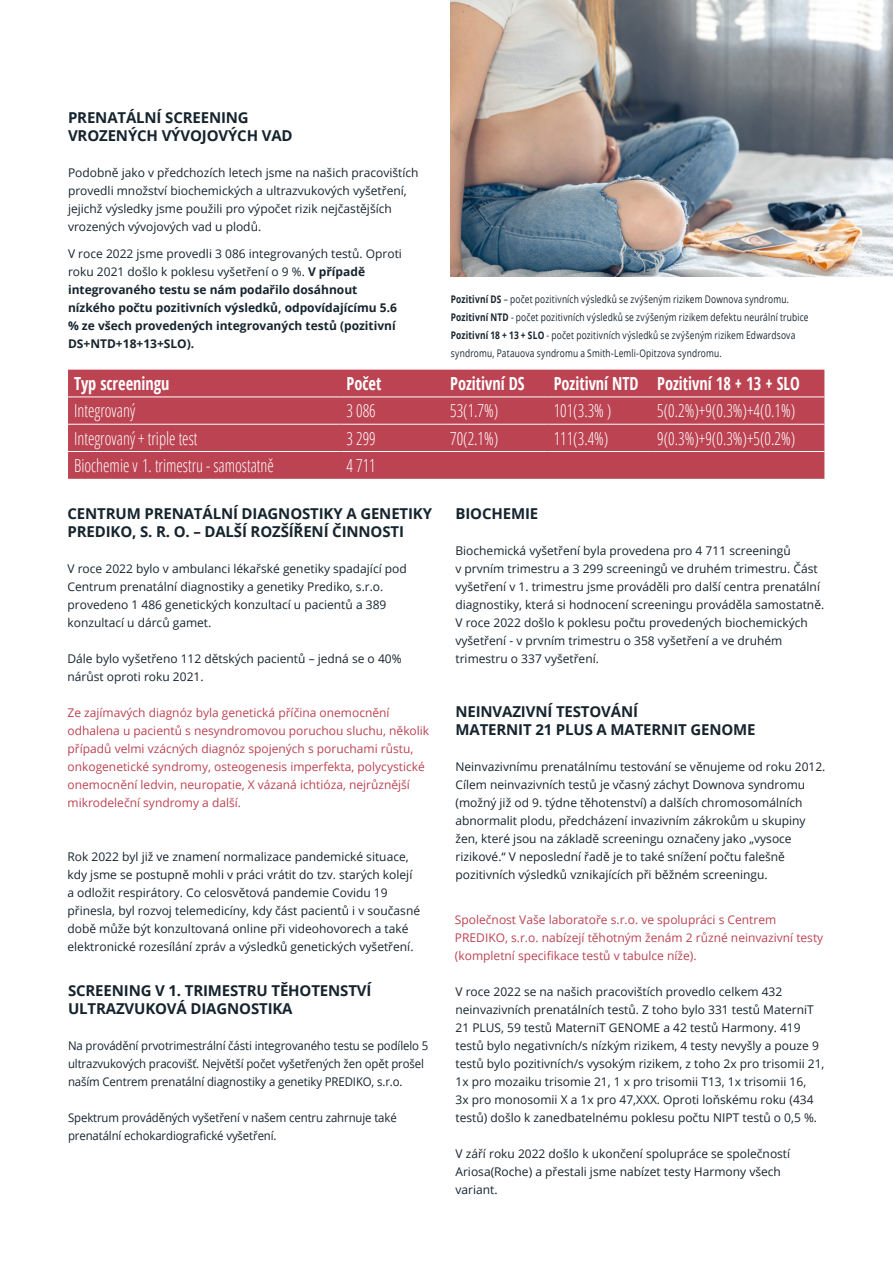
<style>
.page{position:relative;width:893px;height:1263px;background:#fff}
.page>*{position:absolute;margin:0;border:0;box-sizing:border-box;transform-origin:0 0}
.t1{font:300 condensed 18px "Open Sans";color:#fff;scale:.91 1}
.t2{font:700 condensed 18px "Open Sans";color:#fff;scale:.91 1}
.t3{font:700 15px/18px "Open Sans";letter-spacing:-.01em;color:#16242e}
.t4{font:12px/18px "Open Sans";color:#16242e}
.t5{font:12px/18px "Open Sans";color:#bc4352}
.t6{font:12px/18px "Open Sans";color:#16242e;scale:.95 1}
.t7{font:700 12px/18px "Open Sans";color:#16242e}
.t8{font:10.5px/18px "Open Sans";letter-spacing:.02em;color:#16242e;scale:.8 1}
.s1{font-weight:400}
.s2{font-weight:700}
</style>
<div class="page">
<img style="left:451px;top:0;width:442px;height:276px">
<div style="left:68px;top:370px;width:756px;height:109px;background:#bc4352"></div>
<hr style="left:68px;top:397px;width:272px;height:1px;background:#fff">
<hr style="left:340px;top:397px;width:104px;height:1px;background:#fff">
<hr style="left:444px;top:397px;width:104px;height:1px;background:#fff">
<hr style="left:548px;top:397px;width:103px;height:1px;background:#fff">
<hr style="left:651px;top:397px;width:173px;height:1px;background:#fff">
<hr style="left:68px;top:424px;width:272px;height:1px;background:#fff">
<hr style="left:340px;top:424px;width:104px;height:1px;background:#fff">
<hr style="left:444px;top:424px;width:104px;height:1px;background:#fff">
<hr style="left:548px;top:424px;width:103px;height:1px;background:#fff">
<hr style="left:651px;top:424px;width:173px;height:1px;background:#fff">
<hr style="left:68px;top:451px;width:272px;height:1px;background:#fff">
<hr style="left:340px;top:451px;width:104px;height:1px;background:#fff">
<hr style="left:444px;top:451px;width:104px;height:1px;background:#fff">
<hr style="left:548px;top:451px;width:103px;height:1px;background:#fff">
<hr style="left:651px;top:451px;width:173px;height:1px;background:#fff">
<p class="t3" style="left:68px;top:108px;width:226px">PRENATÁLNÍ SCREENING<br>VROZENÝCH VÝVOJOVÝCH VAD</p>
<p class="t4" style="left:68px;top:163px;width:352px">Podobně jako v předchozích letech jsme na našich pracovištích provedli množství biochemických a ultrazvukových vyšetření, jejichž výsledky jsme použili pro výpočet rizik nejčastějších vrozených vývojových vad u plodů.</p>
<p class="t7" style="left:68px;top:244px;width:335px"><span class="s1">V roce 2022 jsme provedli 3 086 integrovaných testů. Oproti roku 2021 došlo k poklesu vyšetření o 9 %.</span> V případě integrovaného testu se nám podařilo dosáhnout nízkého počtu pozitivních výsledků, odpovídajícímu 5.6 % ze všech provedených integrovaných testů (pozitivní DS+NTD+18+13+SLO).</p>
<p class="t8" style="left:451px;top:290px;width:449px"><span class="s2">Pozitivní DS</span> – počet pozitivních výsledků se zvýšeným rizikem Downova syndromu.<br><span class="s2">Pozitivní NTD</span> - počet pozitivních výsledků se zvýšeným rizikem defektu neurální trubice <span class="s2">Pozitivní 18 + 13 + SLO</span> - počet pozitivních výsledků se zvýšeným rizikem Edwardsova syndromu, Patauova syndromu a Smith-Lemli-Opitzova syndromu.</p>
<h1 class="t2" style="left:74px;top:371px;width:106px">Typ screeningu</h1>
<h1 class="t2" style="left:347px;top:371px;width:40px">Počet</h1>
<h1 class="t2" style="left:450px;top:371px;width:83px">Pozitivní DS</h1>
<h1 class="t2" style="left:554px;top:371px;width:272px">Pozitivní NTD Pozitivní 18 + 13 + SLO</h1>
<h1 class="t1" style="left:74px;top:399px;width:69px">Integrovaný</h1>
<h1 class="t1" style="left:347px;top:399px;width:34px">3 086</h1>
<h1 class="t1" style="left:450px;top:399px;width:54px">53(1.7%)</h1>
<h1 class="t1" style="left:554px;top:399px;width:65px">101(3.3% )</h1>
<h1 class="t1" style="left:657px;top:399px;width:153px">5(0.2%)+9(0.3%)+4(0.1%)</h1>
<h1 class="t1" style="left:74px;top:426px;width:137px">Integrovaný + triple test</h1>
<h1 class="t1" style="left:347px;top:426px;width:34px">3 299</h1>
<h1 class="t1" style="left:450px;top:426px;width:54px">70(2.1%)</h1>
<h1 class="t1" style="left:554px;top:426px;width:62px">111(3.4%)</h1>
<h1 class="t1" style="left:657px;top:426px;width:153px">9(0.3%)+9(0.3%)+5(0.2%)</h1>
<h1 class="t1" style="left:74px;top:453px;width:221px">Biochemie v 1. trimestru - samostatně</h1>
<h1 class="t1" style="left:347px;top:453px;width:34px">4 711</h1>
<p class="t3" style="left:68px;top:504px;width:366px">CENTRUM PRENATÁLNÍ DIAGNOSTIKY A GENETIKY<br>PREDIKO, S. R. O. – DALŠÍ ROZŠÍŘENÍ ČINNOSTI</p>
<p class="t4" style="left:68px;top:559px;width:341px">V roce 2022 bylo v ambulanci lékařské genetiky spadající pod Centrum prenatální diagnostiky a genetiky Prediko, s.r.o. provedeno 1 486 genetických konzultací u pacientů a 389 konzultací u dárců gamet.</p>
<p class="t4" style="left:68px;top:649px;width:336px">Dále bylo vyšetřeno 112 dětských pacientů – jedná se o 40% nárůst oproti roku 2021.</p>
<p class="t5" style="left:68px;top:703px;width:363px">Ze zajímavých diagnóz byla genetická příčina onemocnění odhalena u pacientů s nesyndromovou poruchou sluchu, několik případů velmi vzácných diagnóz spojených s poruchami růstu, onkogenetické syndromy, osteogenesis imperfekta, polycystické onemocnění ledvin, neuropatie, X vázaná ichtióza, nejrůznější mikrodeleční syndromy a další.</p>
<p class="t4" style="left:68px;top:847px;width:354px">Rok 2022 byl již ve znamení normalizace pandemické situace, kdy jsme se postupně mohli v práci vrátit do tzv. starých kolejí a odložit respirátory. Co celosvětová pandemie Covidu 19 přinesla, byl rozvoj telemedicíny, kdy část pacientů i v současné době může být konzultovaná online při videohovorech a také elektronické rozesílání zpráv a výsledků genetických vyšetření.</p>
<p class="t3" style="left:68px;top:981px;width:305px">SCREENING V 1. TRIMESTRU TĚHOTENSTVÍ<br>ULTRAZVUKOVÁ DIAGNOSTIKA</p>
<p class="t6" style="left:68px;top:1036px;width:381px">Na provádění prvotrimestrální části integrovaného testu se podílelo 5 ultrazvukových pracovišť. Největší počet vyšetřených žen opět prošel naším Centrem prenatální diagnostiky a genetiky PREDIKO, s.r.o.</p>
<p class="t6" style="left:68px;top:1108px;width:348px">Spektrum prováděných vyšetření v našem centru zahrnuje také prenatální echokardiografické vyšetření.</p>
<p class="t3" style="left:455px;top:504px;width:84px">BIOCHEMIE</p>
<p class="t4" style="left:455px;top:541px;width:370px">Biochemická vyšetření byla provedena pro 4 711 screeningů<br>v prvním trimestru a 3 299 screeningů ve druhém trimestru. Část vyšetření v 1. trimestru jsme prováděli pro další centra prenatální diagnostiky, která si hodnocení screeningu prováděla samostatně.<br>V roce 2022 došlo k poklesu počtu provedených biochemických vyšetření - v prvním trimestru o 358 vyšetření a ve druhém trimestru o 337 vyšetření.</p>
<p class="t3" style="left:455px;top:702px;width:302px">NEINVAZIVNÍ TESTOVÁNÍ<br>MATERNIT 21 PLUS A MATERNIT GENOME</p>
<p class="t4" style="left:455px;top:757px;width:371px">Neinvazivnímu prenatálnímu testování se věnujeme od roku 2012.<br>Cílem neinvazivních testů je včasný záchyt Downova syndromu (možný již od 9. týdne těhotenství) a dalších chromosomálních abnormalit plodu, předcházení invazivním zákrokům u skupiny žen, které jsou na základě screeningu označeny jako „vysoce rizikové.“ V neposlední řadě je to také snížení počtu falešně pozitivních výsledků vznikajících při běžném screeningu.</p>
<p class="t5" style="left:455px;top:910px;width:370px">Společnost Vaše laboratoře s.r.o. ve spolupráci s Centrem<br>PREDIKO, s.r.o. nabízejí těhotným ženám 2 různé neinvazivní testy (kompletní specifikace testů v tabulce níže).</p>
<p class="t4" style="left:455px;top:982px;width:371px">V roce 2022 se na našich pracovištích provedlo celkem 432 neinvazivních prenatálních testů. Z toho bylo 331 testů MaterniT 21 PLUS, 59 testů MaterniT GENOME a 42 testů Harmony. 419 testů bylo negativních/s nízkým rizikem, 4 testy nevyšly a pouze 9 testů bylo pozitivních/s vysokým rizikem, z toho 2x pro trisomii 21, 1x pro mozaiku trisomie 21, 1 x pro trisomii T13, 1x trisomii 16,<br>3x pro monosomii X a 1x pro 47,XXX. Oproti loňskému roku (434 testů) došlo k zanedbatelnému poklesu počtu NIPT testů o 0,5 %.</p>
<p class="t4" style="left:455px;top:1144px;width:336px">V září roku 2022 došlo k ukončení spolupráce se společností<br>Ariosa(Roche) a přestali jsme nabízet testy Harmony všech variant.</p>
</div>
